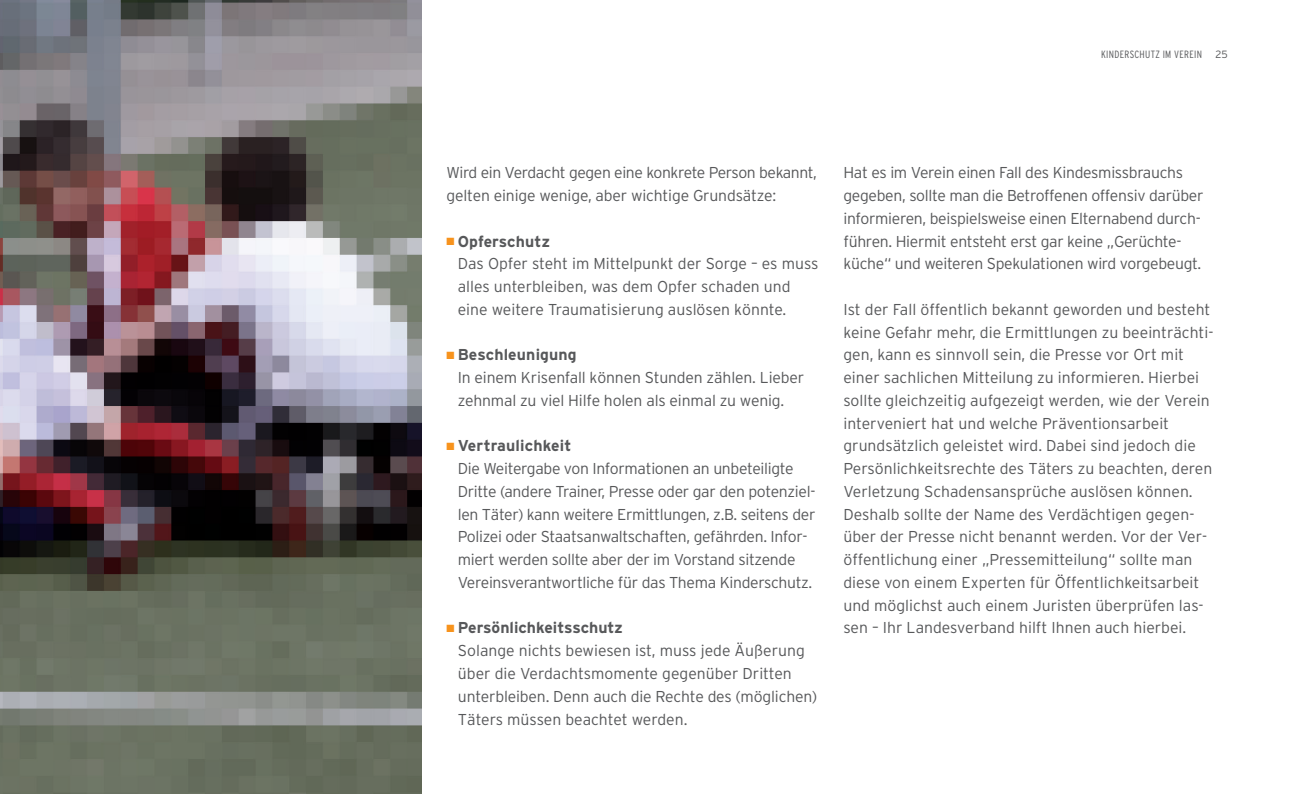
<style>
.page{position:relative;width:1290px;height:794px;background:#fff}
.page>*{position:absolute;margin:0;border:0;box-sizing:border-box;transform-origin:0 0}
.Fliesstext{font:300 15.75px/22.8px "Interstate";letter-spacing:-.01em;color:#57585a}
.t1{font:300 condensed 10.5px "Interstate";letter-spacing:.03em;color:#57585a}
.t2{font:300 10.5px "Interstate";color:#57585a}
.s1{color:#f7931d}
.s2{font-weight:700}
</style>
<div class="page">
<img style="left:0;top:0;width:422px;height:794px">
<p class="t1" style="left:1101px;top:48px;width:102px">KINDERSCHUTZ IM VEREIN</p>
<p class="t2" style="left:1215px;top:48px;width:14px">25</p>
<p class="Fliesstext" style="left:446px;top:161px;width:372px">Wird ein Verdacht gegen eine konkrete Person bekannt, gelten einige wenige, aber wichtige Grundsätze:</p>
<p class="Fliesstext" style="left:458px;top:229px;width:362px;text-indent:-11px"><span class="s1">■</span> <span class="s2">Opferschutz<br></span>Das Opfer steht im Mittelpunkt der Sorge – es muss alles unterbleiben, was dem Opfer schaden und eine weitere Traumatisierung auslösen könnte.</p>
<p class="Fliesstext" style="left:458px;top:343px;width:348px;text-indent:-11px"><span class="s1">■</span> <span class="s2">Beschleunigung<br></span>In einem Krisenfall können Stunden zählen. Lieber zehnmal zu viel Hilfe holen als einmal zu wenig.</p>
<p class="Fliesstext" style="left:458px;top:434px;width:359px;text-indent:-11px"><span class="s1">■</span> <span class="s2">Vertraulichkeit<br></span>Die Weitergabe von Informationen an unbeteiligte Dritte (andere Trainer, Presse oder gar den potenziel&shy;len Täter) kann weitere Ermittlungen, z.B. seitens der Polizei oder Staatsanwaltschaften, gefährden. Infor&shy;miert werden sollte aber der im Vorstand sitzende Vereinsverantwortliche für das Thema Kinderschutz.</p>
<p class="Fliesstext" style="left:458px;top:616px;width:361px;text-indent:-11px"><span class="s1">■</span> <span class="s2">Persönlichkeitsschutz<br></span>Solange nichts bewiesen ist, muss jede Äußerung über die Verdachtsmomente gegenüber Dritten unterbleiben. Denn auch die Rechte des (möglichen)<br>Täters müssen beachtet werden.</p>
<p class="Fliesstext" style="left:843px;top:161px;width:362px">Hat es im Verein einen Fall des Kindesmissbrauchs gegeben, sollte man die Betroffenen offensiv darüber informieren, beispielsweise einen Elternabend durch&shy;führen. Hiermit entsteht erst gar keine „Gerüchte&shy;küche“ und weiteren Spekulationen wird vorgebeugt.</p>
<p class="Fliesstext" style="left:843px;top:298px;width:371px">Ist der Fall öffentlich bekannt geworden und besteht keine Gefahr mehr, die Ermittlungen zu beeinträchti&shy;gen, kann es sinnvoll sein, die Presse vor Ort mit einer sachlichen Mitteilung zu informieren. Hierbei sollte gleichzeitig aufgezeigt werden, wie der Verein interveniert hat und welche Präventionsarbeit grundsätzlich geleistet wird. Dabei sind jedoch die Persönlichkeitsrechte des Täters zu beachten, deren Verletzung Schadensansprüche auslösen können.<br>Deshalb sollte der Name des Verdächtigen gegen&shy;über der Presse nicht benannt werden. Vor der Ver&shy;öffentlichung einer „Pressemitteilung“ sollte man diese von einem Experten für Öffentlichkeitsarbeit und möglichst auch einem Juristen überprüfen las&shy;sen – Ihr Landesverband hilft Ihnen auch hierbei.</p>
</div>
